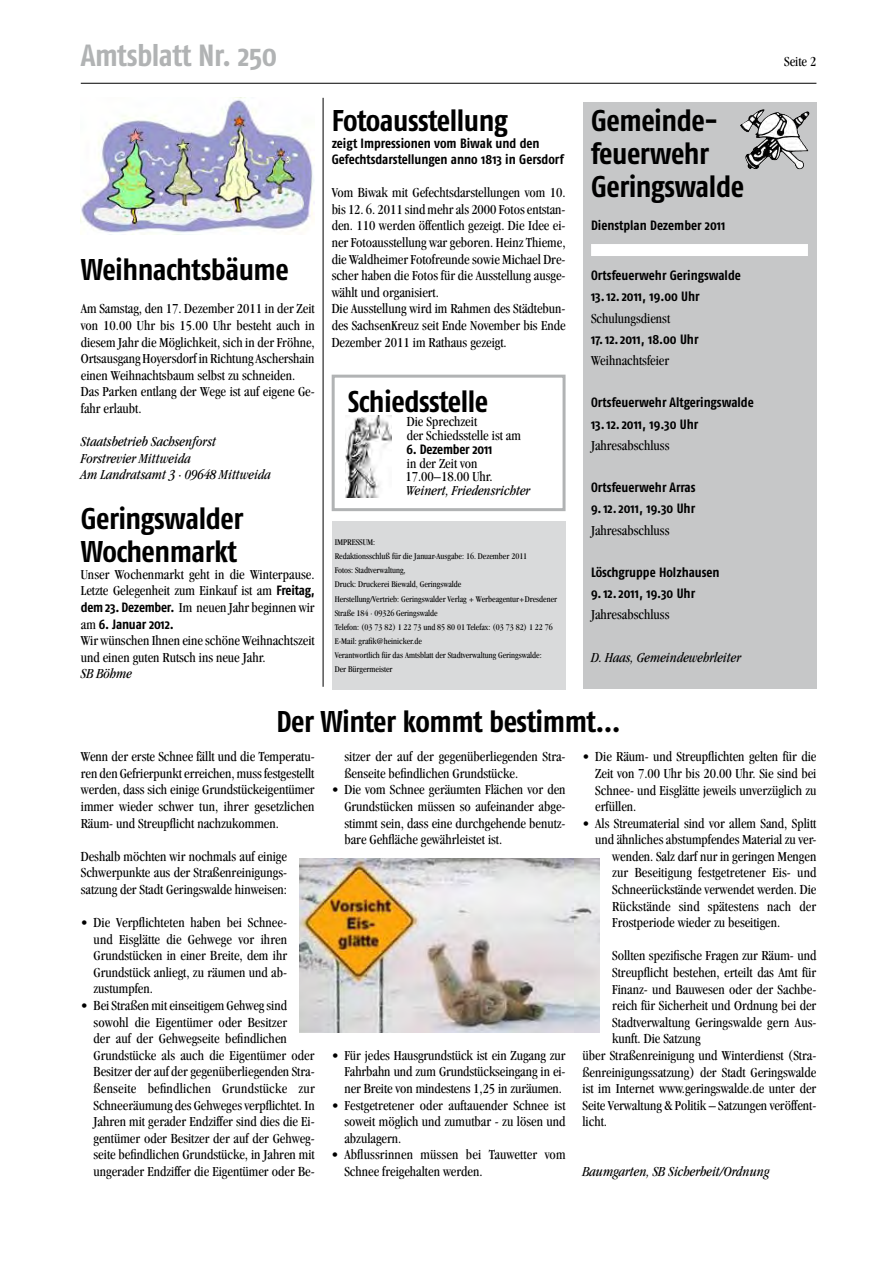
<style>
.page{position:relative;width:893px;height:1263px;background:#fff}
.page>*{position:absolute;margin:0;border:0;box-sizing:border-box;transform-origin:0 0}
.t1{font:700 30.6px "Fago Co";letter-spacing:-.015em;color:#b1b3b4}
.t2{font:700 30px/33.2px "Fago Co";letter-spacing:-.015em;color:#000}
.t3{font:condensed 14.25px/16.6px "Garamond";color:#000}
.t4{font:italic condensed 14.25px/16.6px "Garamond";color:#000}
.t5{font:700 13.5px/21.1px "Fago Co";color:#000}
.t6{font:condensed 9px/14.1px "Garamond";color:#000}
.s1{font-family:"Fago Co";font-weight:700;font-stretch:normal;font-size:13.5px}
.s2{font-family:"Garamond";font-weight:400;font-stretch:condensed;font-size:14.25px}
</style>
<div class="page">
<div style="left:583px;top:102px;width:233px;height:587px;background:#c6c7c8"></div>
<img style="left:740px;top:109px;width:26px;height:60px">
<div style="left:591px;top:244px;width:217px;height:12px;background:#fff"></div>
<hr style="left:81px;top:83px;width:735px;height:1px;background:#000">
<div style="left:332px;top:375px;width:234px;height:136px;border:3px solid #b1b3b4"></div>
<div style="left:332px;top:521px;width:234px;height:168px;background:#d9dadb"></div>
<img style="left:345px;top:415px;width:46px;height:83px">
<hr style="left:323px;top:98px;width:1px;height:589px;background:#000">
<img style="left:81px;top:98px;width:234px;height:135px">
<img style="left:300px;top:858px;width:300px;height:174px">
<h1 class="t1" style="left:81px;top:37px;width:198px">Amtsblatt Nr. 250</h1>
<h2 class="t2" style="left:81px;top:253px;width:210px">Weihnachtsbäume</h2>
<p class="t3" style="left:81px;top:300px;width:235px">Am Samstag, den 17. Dezember 2011 in der Zeit von 10.00 Uhr bis 15.00 Uhr besteht auch in diesem Jahr die Möglichkeit, sich in der Fröhne, Ortsausgang Hoyersdorf in Richtung Aschershain einen Weihnachtsbaum selbst zu schneiden.<br>Das Parken entlang der Wege ist auf eigene Ge&shy;fahr erlaubt.</p>
<p class="t4" style="left:81px;top:433px;width:191px">Staatsbetrieb Sachsenforst<br>Forstrevier Mittweida<br>Am Landratsamt 3 · 09648 Mittweida</p>
<h2 class="t2" style="left:81px;top:501px;width:164px">Geringswalder<br>Wochenmarkt</h2>
<p class="t3" style="left:81px;top:566px;width:235px;text-align:justify">Unser Wochenmarkt geht in die Winterpause.<br>Letzte Gelegenheit zum Einkauf ist am <span class="s1">Freitag, dem 23. Dezember.</span> Im neuen Jahr beginnen wir</p>
<p class="t5" style="left:81px;top:613px;width:94px"><span class="s2">am</span> 6. Januar 2012.</p>
<p class="t3" style="left:81px;top:632px;width:235px">Wir wünschen Ihnen eineschöneWeihnachtszeit und einen guten Rutsch ins neue Jahr.</p>
<p class="t4" style="left:81px;top:665px;width:53px">SB Böhme</p>
<h2 class="t2" style="left:332px;top:104px;width:178px">Fotoausstellung</h2>
<p class="t5" style="left:332px;top:134px;width:234px;line-height:16.6px">zeigt Impressionen vom Biwak und den<br>Gefechtsdarstellungen anno 1813 in Gersdorf</p>
<p class="t3" style="left:332px;top:184px;width:235px">Vom Biwak mit Gefechtsdarstellungen vom 10. bis 12. 6. 2011 sind mehr als 2000 Fotos entstan&shy;den. 110 werden öffentlich gezeigt. Die Idee ei&shy;ner Fotoausstellung war geboren. Heinz Thieme, die Waldheimer Fotofreunde sowie Michael Dre&shy;scher haben die Fotos für die Ausstellung ausge&shy;wählt und organisiert.<br>Die Ausstellung wird im Rahmen des Städtebun&shy;des SachsenKreuz seit Ende November bis Ende Dezember 2011 im Rathaus gezeigt.</p>
<h2 class="t2" style="left:348px;top:385px;width:142px">Schiedsstelle</h2>
<p class="t3" style="left:407px;top:414px;width:116px;line-height:14px">Die Sprechzeit<br>der Schiedsstelle ist am</p>
<p class="t5" style="left:406px;top:438px;width:88px">6. Dezember 2011</p>
<p class="t3" style="left:405px;top:456px;width:89px;line-height:14px">in der Zeit von<br>17.00–18.00 Uhr.</p>
<p class="t4" style="left:406px;top:482px;width:126px">Weinert, Friedensrichter</p>
<p class="t6" style="left:335px;top:535px;width:224px">IMPRESSUM:<br>Redaktionsschluß für die Januar-Ausgabe: 16. Dezember 2011<br>Fotos: Stadtverwaltung,<br>Druck: Druckerei Biewald, Geringswalde<br>Herstellung/Vertrieb: Geringswalder Verlag + Werbeagentur+Dresdener Straße 184 · 09326 Geringswalde<br>Telefon: (03 73 82) 1 22 73 und 85 80 01 Telefax: (03 73 82) 1 22 76<br>E-Mail: grafik@heinicker.de<br>Verantwortlich für das Amtsblatt der Stadtverwaltung Geringswalde:<br>Der Bürgermeister</p>
<h2 class="t2" style="left:591px;top:104px;width:155px">Gemeinde&shy;feuerwehr<br>Geringswalde</h2>
<p class="t5" style="left:591px;top:215px;width:136px">Dienstplan Dezember 2011</p>
<p class="t5" style="left:591px;top:265px;width:151px">Ortsfeuerwehr Geringswalde<br>13.12.2011, 19.00 Uhr</p>
<p class="t3" style="left:591px;top:310px;width:81px">Schulungsdienst</p>
<p class="t5" style="left:591px;top:328px;width:109px">17.12.2011, 18.00 Uhr</p>
<p class="t3" style="left:591px;top:352px;width:80px">Weihnachtsfeier</p>
<p class="t5" style="left:591px;top:392px;width:164px">Ortsfeuerwehr Altgeringswalde<br>13.12.2011, 19.30 Uhr</p>
<p class="t3" style="left:591px;top:437px;width:80px">Jahresabschluss</p>
<p class="t5" style="left:591px;top:477px;width:106px">Ortsfeuerwehr Arras<br>9.12.2011, 19.30 Uhr</p>
<p class="t3" style="left:591px;top:521px;width:80px">Jahresabschluss</p>
<p class="t5" style="left:591px;top:561px;width:130px">Löschgruppe Holzhausen<br>9.12.2011, 19.30 Uhr</p>
<p class="t3" style="left:591px;top:606px;width:80px">Jahresabschluss</p>
<p class="t4" style="left:591px;top:649px;width:152px">D. Haas, Gemeindewehrleiter</p>
<p class="t3" style="left:784px;top:53px;width:34px">Seite 2</p>
<h2 class="t2" style="left:276px;top:704px;width:346px">Der Winter kommt bestimmt…</h2>
<p class="t3" style="left:81px;top:748px;width:235px;text-align:justify">Wenn der erste Schnee fällt und die Temperatu&shy;ren den Gefrierpunkt erreichen, muss festgestellt werden, dass sich einige Grundstückeigentümer immer wieder schwer tun, ihrer gesetzlichen Räum- und Streupflicht nachzukommen.</p>
<p class="t3" style="left:81px;top:848px;width:208px;text-align:justify">Deshalb möchten wir nochmals auf einige Schwerpunkte aus der Straßenreinigungs&shy;satzung der Stadt Geringswalde hinweisen:</p>
<p class="t3" style="left:94px;top:914px;width:195px;text-align:justify;text-indent:-13px">• Die Verpflichteten haben bei Schnee&shy;und Eisglätte die Gehwege vor ihren Grundstücken in einer Breite, dem ihr Grundstück anliegt, zu räumen und ab&shy;zustumpfen.</p>
<p class="t3" style="left:94px;top:997px;width:223px;text-indent:-13px">• BeiStraßenmiteinseitigemGehwegsind sowohl die Eigentümer oder Besitzer<br>der auf der Gehwegseite befindlichen Grundstücke als auch die Eigentümer oder Besitzer der auf der gegenüberliegenden Stra&shy;ßenseite befindlichen Grundstücke zur Schneeräumung des Gehweges verpflichtet. In Jahren mit gerader Endziffer sind dies die Ei&shy;gentümer oder Besitzer der auf der Gehweg&shy;seite befindlichen Grundstücke, in Jahren mit ungerader Endziffer die Eigentümer oder Be-</p>
<p class="t3" style="left:595px;top:748px;width:223px;text-align:justify;text-indent:-13px">• Die Räum- und Streupflichten gelten für die Zeit von 7.00 Uhr bis 20.00 Uhr. Sie sind bei Schnee- und Eisglätte jeweils unverzüglich zu erfüllen.</p>
<p class="t3" style="left:582px;top:815px;width:235px">• Als Streumaterial sind vor allem Sand, Splitt</p>
<p class="t3" style="left:595px;top:831px;width:223px">und ähnliches abstumpfendes Material zu ver-</p>
<p class="t3" style="left:612px;top:848px;width:206px">wenden. Salz darf nur in geringen Mengen</p>
<p class="t3" style="left:612px;top:864px;width:206px">zur Beseitigung festgetretener Eis- und</p>
<p class="t3" style="left:612px;top:881px;width:206px">Schneerückstände verwendet werden. Die</p>
<p class="t3" style="left:612px;top:898px;width:205px">Rückstände sind spätestens nach der</p>
<p class="t3" style="left:612px;top:914px;width:170px">Frostperiode wieder zu beseitigen.</p>
<p class="t3" style="left:612px;top:947px;width:206px">Sollten spezifische Fragen zur Räum- und</p>
<p class="t3" style="left:612px;top:964px;width:206px">Streupflicht bestehen, erteilt das Amt für</p>
<p class="t3" style="left:612px;top:980px;width:206px">Finanz- und Bauwesen oder der Sachbe-</p>
<p class="t3" style="left:612px;top:997px;width:206px">reich für Sicherheit und Ordnung bei der</p>
<p class="t3" style="left:612px;top:1014px;width:206px">Stadtverwaltung Geringswalde gern Aus-</p>
<p class="t3" style="left:612px;top:1030px;width:90px">kunft. Die Satzung</p>
<p class="t3" style="left:582px;top:1047px;width:235px">über Straßenreinigung und Winterdienst (Stra-</p>
<p class="t3" style="left:582px;top:1063px;width:235px">ßenreinigungssatzung) der Stadt Geringswalde</p>
<p class="t3" style="left:582px;top:1080px;width:235px">ist im Internet www.geringswalde.de unter der</p>
<p class="t3" style="left:582px;top:1097px;width:235px">Seite Verwaltung &amp; Politik – Satzungen veröffent-</p>
<p class="t3" style="left:582px;top:1113px;width:26px">licht.</p>
<p class="t4" style="left:582px;top:1163px;width:189px">Baumgarten, SB Sicherheit/Ordnung</p>
<p class="t3" style="left:344px;top:748px;width:223px">sitzer der auf der gegenüberliegenden Stra&shy;ßenseite befindlichen Grundstücke.</p>
<p class="t3" style="left:344px;top:781px;width:223px;text-align:justify;text-indent:-13px">• Die vom Schnee geräumten Flächen vor den Grundstücken müssen so aufeinander abge&shy;stimmt sein, dass eine durchgehende benutz&shy;bare Gehfläche gewährleistet ist.</p>
<p class="t3" style="left:344px;top:1047px;width:223px;text-align:justify;text-indent:-13px">• Für jedes Hausgrundstück ist ein Zugang zur Fahrbahn und zum Grundstückseingang in ei&shy;ner Breite von mindestens 1,25 in zuräumen.</p>
<p class="t3" style="left:344px;top:1096px;width:223px;text-align:justify;text-indent:-13px">• Festgetretener oder auftauender Schnee ist soweit möglich und zumutbar - zu lösen und abzulagern.</p>
<p class="t3" style="left:344px;top:1146px;width:223px;text-indent:-13px">• Abflussrinnen müssen bei Tauwetter vom<br>Schnee freigehalten werden.</p>
</div>
